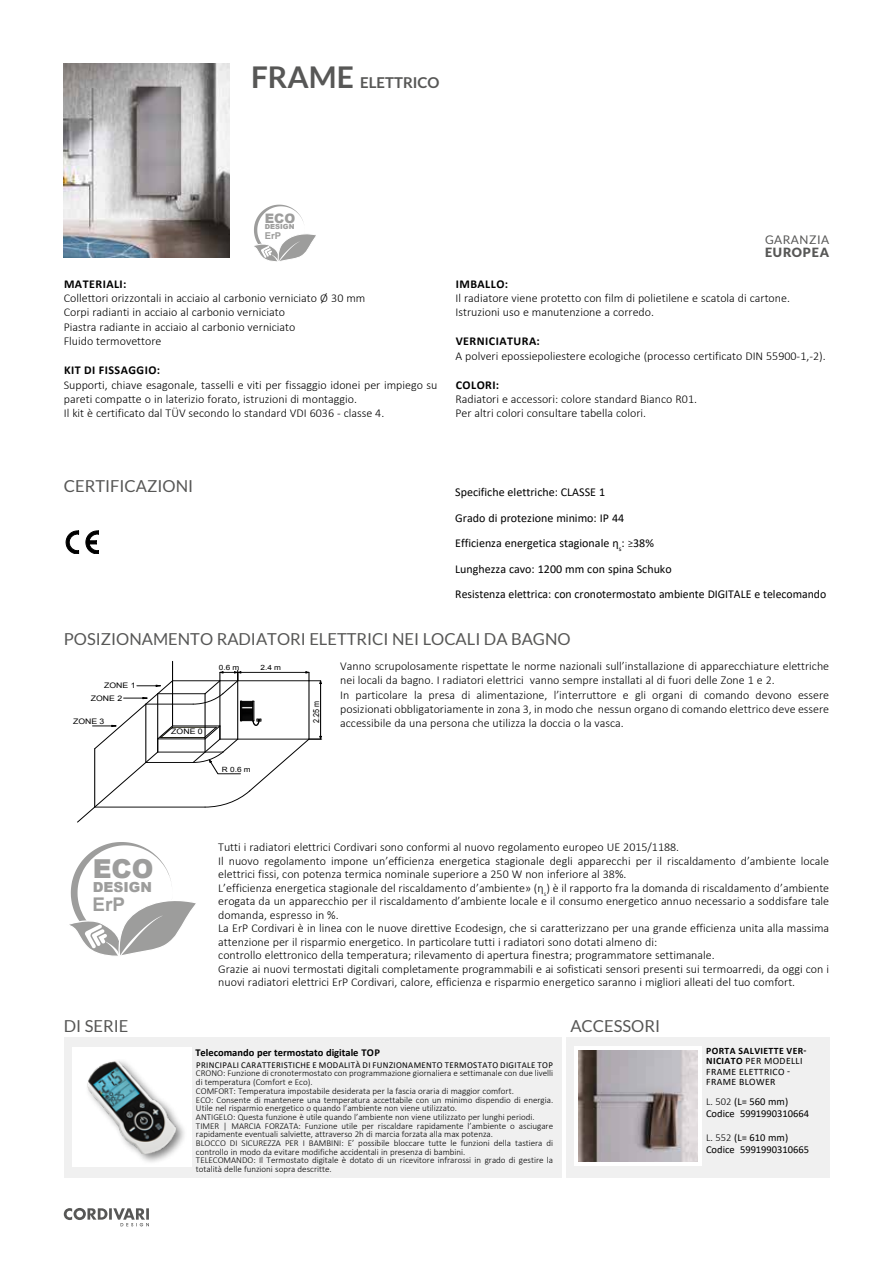
<style>
.page{position:relative;width:893px;height:1263px;background:#fff}
.page>*{position:absolute;margin:0;border:0;box-sizing:border-box;transform-origin:0 0}
.t1{font:900 26.1px "Arial";color:#9d9d9c}
.t2{font:700 18.9px "Arial";color:#9d9d9c}
.t3{font:16.5px "Lato";color:#575756}
.t4{font:700 15px "Lato";color:#575756}
.t5{font:900 13.8px "Arial";color:#9d9d9c}
.t6{font:900 13.05px "Arial";color:#9d9d9c}
.t7{font:900 12.75px "Lato";letter-spacing:.065em;color:#575756}
.t8{font:300 12px/14.4px "Calibri";color:#000}
.t9{font:12px/25.5px "Calibri";color:#000}
.t10{font:700 12px "Calibri";letter-spacing:.04em;color:#000}
.t11{font:11.85px "Lato";letter-spacing:.04em;color:#575756}
.t12{font:10.5px/12px "Calibri";color:#000}
.t13{font:700 10.5px "Calibri";color:#000}
.t14{font:9.75px/10.5px "Calibri";letter-spacing:.04em;color:#000}
.t15{font:700 9.45px "Arial";color:#9d9d9c}
.t16{font:300 9px/8.7px "Calibri";color:#000}
.t17{font:9px "Calibri";letter-spacing:.04em;color:#000}
.t18{font:8.25px "Arial";color:#000;scale:.87 1}
.t19{font:7.65px "Arial";color:#000;scale:1.15 1}
.t20{font:7.2px "Arial";color:#000;scale:1.15 1}
.t21{font:900 6.9px "Arial";color:#9d9d9c}
.s1{font-size:30px}
.s2{font-family:"Roboto Condensed";font-weight:300}
.s3{font-weight:700}
.s4{font-weight:300}
</style>
<div class="page">
<svg style="left:64px;top:1208px;width:85px;height:18px"></svg>
<svg style="left:66px;top:531px;width:32px;height:23px"></svg>
<img style="left:64px;top:64px;width:166px;height:193px">
<svg style="left:254px;top:205px;width:62px;height:57px"></svg>
<div style="left:64px;top:1037px;width:497px;height:140px;background:#f0f0f0"></div>
<div style="left:566px;top:1037px;width:263px;height:140px;background:#f0f0f0"></div>
<div style="left:72px;top:1048px;width:119px;height:119px;background:#fff"></div>
<div style="left:84px;top:1058px;width:103px;height:107px;background:#000;opacity:.5"></div>
<img style="left:88px;top:1061px;width:87px;height:92px">
<hr style="left:172px;top:661px;width:1px;height:65px;background:#000">
<svg style="left:77px;top:670px;width:245px;height:153px"></svg>
<hr style="left:309px;top:681px;width:1px;height:58px;background:#000">
<svg style="left:69px;top:842px;width:127px;height:114px"></svg>
<div style="left:574px;top:1046px;width:128px;height:119px;background:linear-gradient(to right,#fff,#fff)"></div>
<img style="left:578px;top:1050px;width:119px;height:111px">
<p class="t4" style="left:251px;top:74px;width:190px"><span class="s1">FRAME</span> ELETTRICO</p>
<p class="t6" style="left:265px;top:209px;width:32px">ECO</p>
<p class="t21" style="left:265px;top:222px;width:31px">DESIGN</p>
<p class="t15" style="left:265px;top:229px;width:18px">ErP</p>
<p class="t10" style="left:64px;top:275px;width:64px">MATERIALI:</p>
<p class="t8" style="left:64px;top:291px;width:303px">Collettori orizzontali in acciaio al carbonio verniciato Ø 30 mm Corpi radianti in acciaio al carbonio verniciato<br>Piastra radiante in acciaio al carbonio verniciato<br>Fluido termovettore</p>
<p class="t10" style="left:64px;top:362px;width:98px">KIT DI FISSAGGIO:</p>
<p class="t8" style="left:64px;top:377px;width:375px">Supporti, chiave esagonale, tasselli e viti per fissaggio idonei per impiego su pareti compatte o in laterizio forato, istruzioni di montaggio.<br>Il kit è certificato dal TÜV secondo lo standard VDI 6036 - classe 4.</p>
<p class="t11" style="left:765px;top:233px;width:66px">GARANZIA</p>
<p class="t7" style="left:765px;top:245px;width:66px">EUROPEA</p>
<p class="t10" style="left:456px;top:275px;width:54px">IMBALLO:</p>
<p class="t8" style="left:455px;top:291px;width:336px">Il radiatore viene protetto con film di polietilene e scatola di cartone.<br>Istruzioni uso e manutenzione a corredo.</p>
<p class="t10" style="left:456px;top:333px;width:86px">VERNICIATURA:</p>
<p class="t8" style="left:455px;top:348px;width:372px">A polveri epossiepoliestere ecologiche (processo certificato DIN 55900-1,-2).</p>
<p class="t10" style="left:456px;top:376px;width:45px">COLORI:</p>
<p class="t8" style="left:455px;top:392px;width:243px">Radiatori e accessori: colore standard Bianco R01.<br>Per altri colori consultare tabella colori.</p>
<h3 class="t3" style="left:64px;top:477px;width:131px">CERTIFICAZIONI</h3>
<p class="t9" style="left:455px;top:479px;width:372px">Specifiche elettriche: CLASSE 1<br>Grado di protezione minimo: IP 44<br>Efficienza energetica stagionale η<sub>s</sub>: <span class="s2">≥</span>38%<br>Lunghezza cavo: 1200 mm con spina Schuko<br>Resistenza elettrica: con cronotermostato ambiente DIGITALE e telecomando</p>
<h3 class="t3" style="left:64px;top:630px;width:508px">POSIZIONAMENTO RADIATORI ELETTRICI NEI LOCALI DA BAGNO</h3>
<p class="t19" style="left:104px;top:680px;width:29px">ZONE 1</p>
<p class="t19" style="left:91px;top:693px;width:29px">ZONE 2</p>
<p class="t19" style="left:73px;top:717px;width:29px">ZONE 3</p>
<p class="t20" style="left:219px;top:663px;width:19px">0.6 m</p>
<p class="t20" style="left:261px;top:663px;width:19px">2.4 m</p>
<p class="t19" style="left:171px;top:727px;width:29px">ZONE 0</p>
<p class="t20" style="left:222px;top:765px;width:27px">R 0.6 m</p>
<p class="t18" style="left:311px;top:723px;width:27px;rotate:-90deg">2.25 m</p>
<p class="t8" style="left:340px;top:658px;width:491px">Vanno scrupolosamente rispettate le norme nazionali sull’installazione di apparecchiature elettriche nei locali da bagno. I radiatori elettrici vanno sempre installati al di fuori delle Zone 1 e 2.<br>In particolare la presa di alimentazione, l’interruttore e gli organi di comando devono essere posizionati obbligatoriamente in zona 3, in modo che nessun organo di comando elettrico deve essere accessibile da una persona che utilizza la doccia o la vasca.</p>
<h1 class="t1" style="left:93px;top:850px;width:62px">ECO</h1>
<p class="t5" style="left:93px;top:876px;width:61px">DESIGN</p>
<h2 class="t2" style="left:92px;top:891px;width:34px">ErP</h2>
<h3 class="t3" style="left:64px;top:1017px;width:66px">DI SERIE</h3>
<p class="t8" style="left:218px;top:840px;width:612px;line-height:13.5px">Tutti i radiatori elettrici Cordivari sono conformi al nuovo regolamento europeo UE 2015/1188.<br>Il nuovo regolamento impone un’efficienza energetica stagionale degli apparecchi per il riscaldamento d’ambiente locale elettrici fissi, con potenza termica nominale superiore a 250 W non inferiore al 38%.<br>L’efficienza energetica stagionale del riscaldamento d’ambiente» (η<sub>s</sub>) è il rapporto fra la domanda di riscaldamento d’ambiente erogata da un apparecchio per il riscaldamento d’ambiente locale e il consumo energetico annuo necessario a soddisfare tale domanda, espresso in %.<br>La ErP Cordivari è in linea con le nuove direttive Ecodesign, che si caratterizzano per una grande efficienza unita alla massima attenzione per il risparmio energetico. In particolare tutti i radiatori sono dotati almeno di:<br>controllo elettronico della temperatura; rilevamento di apertura finestra; programmatore settimanale.<br>Grazie ai nuovi termostati digitali completamente programmabili e ai sofisticati sensori presenti sui termoarredi, da oggi con i nuovi radiatori elettrici ErP Cordivari, calore, efficienza e risparmio energetico saranno i migliori alleati del tuo comfort.</p>
<p class="t13" style="left:195px;top:1045px;width:186px">Telecomando per termostato digitale TOP</p>
<p class="t17" style="left:196px;top:1058px;width:358px">PRINCIPALI CARATTERISTICHE E MODALITÀ DI FUNZIONAMENTO TERMOSTATO DIGITALE TOP</p>
<p class="t16" style="left:196px;top:1069px;width:359px">CRONO: Funzione di cronotermostato con programmazione giornaliera e settimanale con due livelli di temperatura (Comfort e Eco).<br>COMFORT: Temperatura impostabile desiderata per la fascia oraria di maggior comfort.<br>ECO: Consente di mantenere una temperatura accettabile con un minimo dispendio di energia.<br>Utile nel risparmio energetico o quando l’ambiente non viene utilizzato.<br>ANTIGELO: Questa funzione è utile quando l’ambiente non viene utilizzato per lunghi periodi.<br>TIMER | MARCIA FORZATA: Funzione utile per riscaldare rapidamente l’ambiente o asciugare rapidamente eventuali salviette, attraverso 2h di marcia forzata alla max potenza.<br>BLOCCO DI SICUREZZA PER I BAMBINI: E’ possibile bloccare tutte le funzioni della tastiera di controllo in modo da evitare modifiche accidentali in presenza di bambini.<br>TELECOMANDO: Il Termostato digitale è dotato di un ricevitore infrarossi in grado di gestire la totalità delle funzioni sopra descritte.</p>
<h3 class="t3" style="left:570px;top:1017px;width:91px">ACCESSORI</h3>
<p class="t14" style="left:706px;top:1045px;width:102px"><span class="s3">PORTA SALVIETTE VER-<br>NICIATO</span> PER MODELLI<br>FRAME ELETTRICO -<br>FRAME BLOWER</p>
<p class="t12" style="left:706px;top:1095px;width:105px"><span class="s4">L. 502</span> (L= 560 mm)<br>Codice 5991990310664</p>
<p class="t12" style="left:706px;top:1131px;width:105px"><span class="s4">L. 552</span> (L= 610 mm)<br>Codice 5991990310665</p>
</div>
